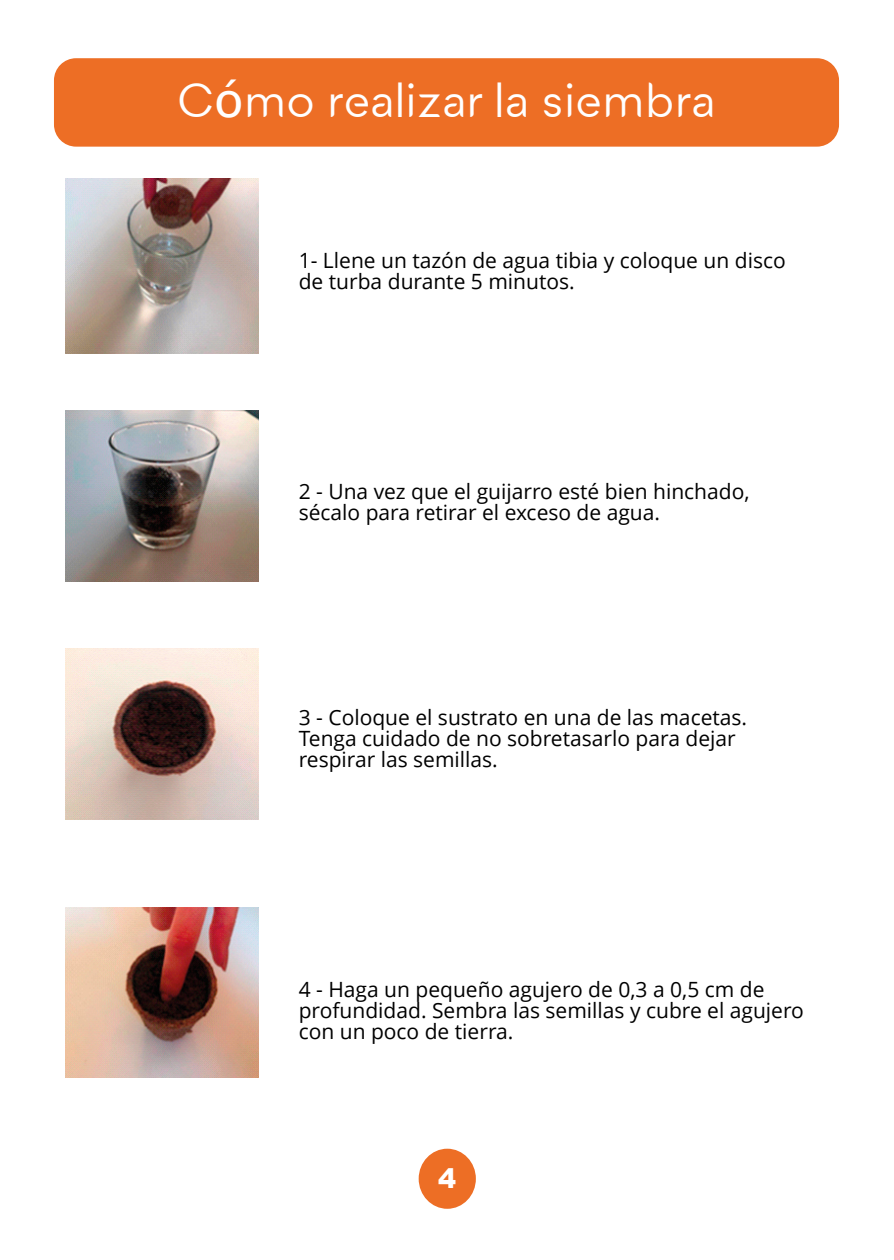
<style>
.page{position:relative;width:894px;height:1260px;background:#fff}
.page>*{position:absolute;margin:0;border:0;box-sizing:border-box;transform-origin:0 0}
.t1{font:48px "Medel";color:#fff}
.t2{font:900 27px "Arial";color:#fff}
.t3{font:21px/21px "Open Sans";color:#000}
.s1{font-family:"Lucida Grande"}
</style>
<div class="page">
<div style="left:54px;top:58px;width:785px;height:89px;background:#ed6e25;border-radius:22px"></div>
<img style="left:65px;top:178px;width:194px;height:175px">
<img style="left:65px;top:410px;width:194px;height:171px">
<img style="left:65px;top:648px;width:194px;height:172px">
<img style="left:65px;top:907px;width:194px;height:170px">
<div style="left:418px;top:1148px;width:58px;height:60px;background:#ed6e25;border-radius:50%"></div>
<h1 class="t1" style="left:178px;top:74px;width:539px">C<span class="s1">ó</span>mo realizar la siembra</h1>
<p class="t3" style="left:299px;top:252px;width:488px">1- Llene un tazón de agua tibia y coloque un disco de turba durante 5 minutos.</p>
<p class="t3" style="left:299px;top:482px;width:452px">2 - Una vez que el guijarro esté bien hinchado, sécalo para retirar el exceso de agua.</p>
<p class="t3" style="left:299px;top:709px;width:450px">3 - Coloque el sustrato en una de las macetas.<br>Tenga cuidado de no sobretasarlo para dejar respirar las semillas.</p>
<p class="t3" style="left:299px;top:981px;width:506px">4 - Haga un pequeño agujero de 0,3 a 0,5 cm de profundidad. Sembra las semillas y cubre el agujero con un poco de tierra.</p>
<p class="t2" style="left:438px;top:1168px;width:20px">4</p>
</div>
